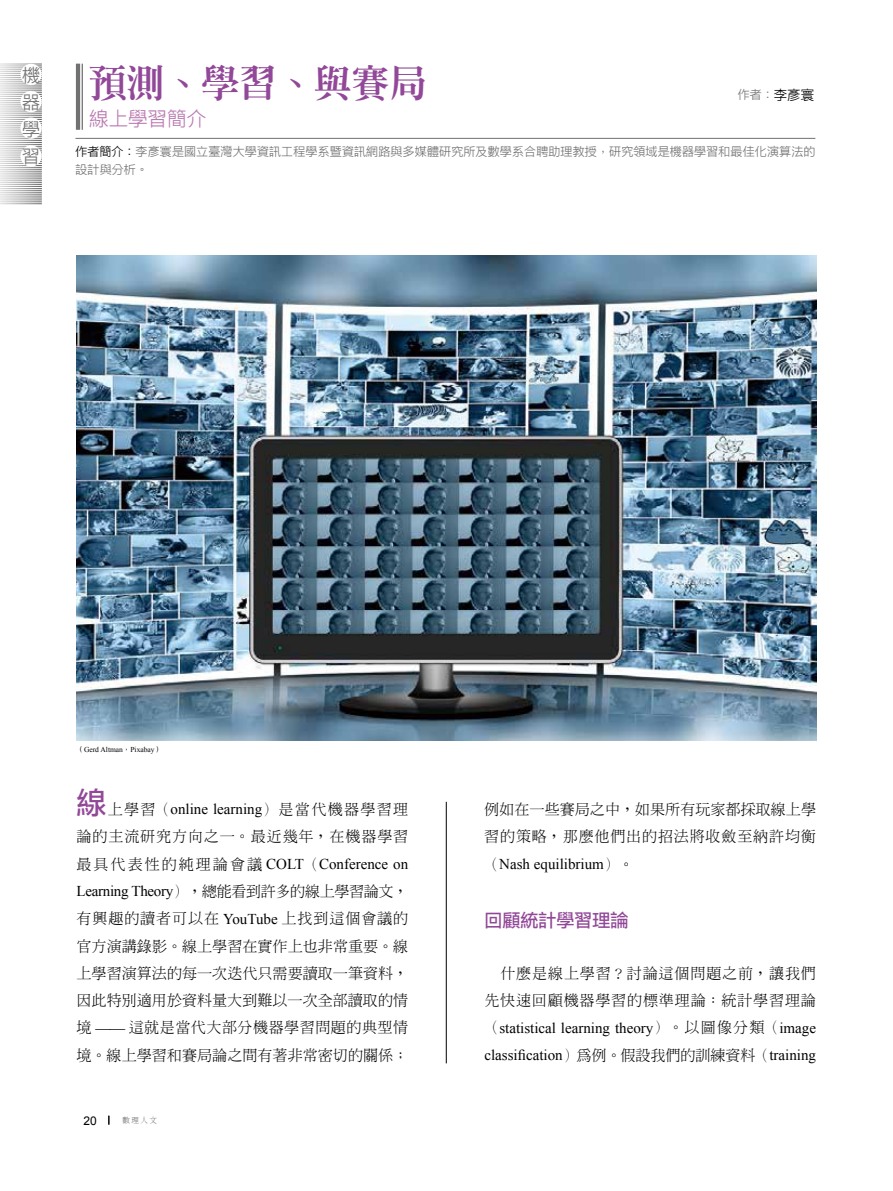
<style>
.page{position:relative;width:893px;height:1191px;background:#fff}
.page>*{position:absolute;margin:0;border:0;box-sizing:border-box;transform-origin:0 0}
.t1{font:800 37.5px "AR Ming B5";color:#924898}
.t2{font:700 30px "ARUD Jing Xi Hei B5 Pro";color:#924898}
.t3{font:500 19.5px "ARUD Jing Xi Hei E1 B5 Pro";color:#ba79b1}
.t4{font:700 18px "ARUD Jing Xi Hei E1 B5 Pro";color:#924898}
.t5{font:500 18px/27px "ARUD Jing Xi Hei E1 B5 Pro";color:#727171;text-align:justify}
.t6{font:300 15px/27.3px "AR New Ming B5";letter-spacing:.06em;color:#000;text-align:justify}
.t7{font:15px/27.3px "Times New Roman";color:#000}
.t8{font:300 15px/27.3px "AR New Ming B5";letter-spacing:.005em;color:#000}
.t9{font:500 12px/18px "ARUD Jing Xi Hei E1 B5 Pro";letter-spacing:.01em;color:#727171}
.t10{font:12px "Arial";color:#000}
.t11{font:7.5px "Times New Roman";color:#000}
.t12{font:300 7.5px "Adobe Ming Std";color:#595757}
.s1{color:#000}
.s2{font-size:13.5px;color:#000}
.s3{font-family:"ARUD Jing Xi Hei E1 B5 Pro";font-weight:500}
.s4{font-family:"AR New Ming B5";font-weight:300}
.s5{font-family:"Times New Roman";font-weight:400}
</style>
<div class="page">
<hr style="left:446px;top:801px;width:1px;height:262px;background:#000">
<img style="left:77px;top:255px;width:739px;height:485px">
<hr style="left:75px;top:138px;width:740px;height:1px;background:#727171">
<hr style="left:76px;top:64px;width:4px;height:66px;background:#727171">
<hr style="left:82px;top:64px;width:1px;height:66px;background:#727171">
<p class="t5" style="left:22px;top:62px;width:19px">機器學習</p>
<h1 class="t1" style="left:89px;top:64px;width:339px">預測、學習、與賽局</h1>
<h3 class="t3" style="left:89px;top:108px;width:118px">線上學習簡介</h3>
<p class="t9" style="left:75px;top:143px;width:741px"><span class="s1">作者簡介：</span>李彥寰是國立臺灣大學資訊工程學系暨資訊網路與多媒體研究所及數學系合聘助理教授，研究領域是機器學習和最佳化演算法的設計與分析。</p>
<p class="t9" style="left:738px;top:86px;width:78px">作者：<span class="s2">李彥寰</span></p>
<p class="t11" style="left:77px;top:744px;width:87px"><span class="s3">（</span>Gerd Altman<span class="s3">，</span>Pixabay<span class="s3">）</span></p>
<h2 class="t2" style="left:77px;top:788px;width:32px">線</h2>
<p class="t7" style="left:108px;top:795px;width:302px"><span class="s4">上學習（</span>online learning<span class="s4">）是當代機器學習理</span></p>
<p class="t6" style="left:77px;top:823px;width:333px">論的主流研究方向之一。最近幾年，在機器學習</p>
<p class="t7" style="left:77px;top:850px;width:333px"><span class="s4">最具代表性的純理論會議</span> COLT<span class="s4">（</span>Conference on</p>
<p class="t6" style="left:77px;top:877px;width:333px"><span class="s5">Learning Theory</span>），總能看到許多的線上學習論文，有興趣的讀者可以在 <span class="s5">YouTube</span> 上找到這個會議的官方演講錄影。線上學習在實作上也非常重要。線上學習演算法的每一次迭代只需要讀取一筆資料，因此特別適用於資料量大到難以一次全部讀取的情境 <span class="s5">——</span> 這就是當代大部分機器學習問題的典型情境。線上學習和賽局論之間有著非常密切的關係；</p>
<p class="t10" style="left:83px;top:1112px;width:15px">20</p>
<p class="t12" style="left:122px;top:1116px;width:36px">數理人文</p>
<p class="t8" style="left:484px;top:795px;width:333px">例如在一些賽局之中，如果所有玩家都採取線上學習的策略，那麼他們出的招法將收斂至納許均衡</p>
<p class="t7" style="left:484px;top:850px;width:151px"><span class="s4">（</span>Nash equilibrium<span class="s4">）。</span></p>
<p class="t4" style="left:484px;top:910px;width:145px">回顧統計學習理論</p>
<p class="t6" style="left:484px;top:959px;width:333px;text-align:right">什麼是線上學習？討論這個問題之前，讓我們先快速回顧機器學習的標準理論：統計學習理論</p>
<p class="t7" style="left:484px;top:1013px;width:333px"><span class="s4">（</span>statistical learning theory<span class="s4">）。以圖像分類（</span>image classification<span class="s4">）為例。假設我們的訓練資料（</span>training</p>
</div>
